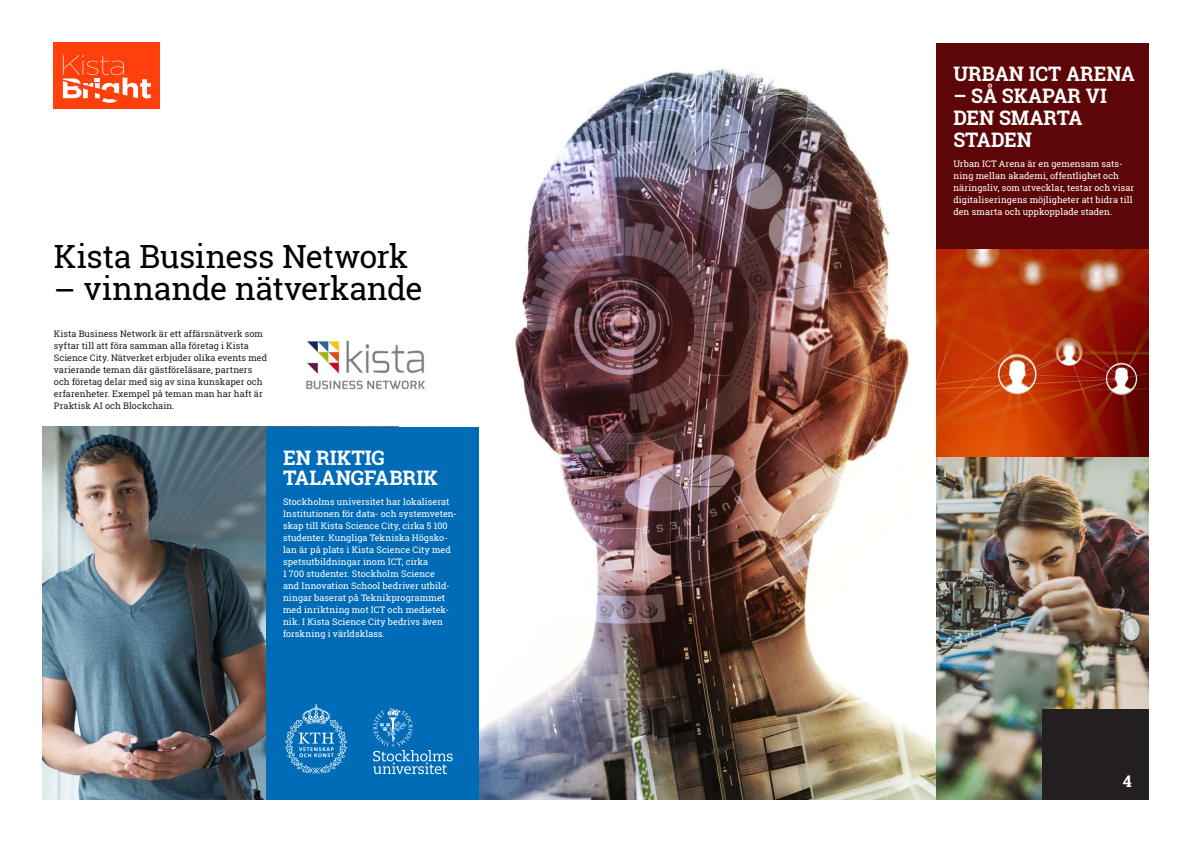
<style>
.page{position:relative;width:1191px;height:842px;background:#fff}
.page>*{position:absolute;margin:0;border:0;box-sizing:border-box;transform-origin:0 0}
.t1{font:32px "Roboto Slab";letter-spacing:-.015em;color:#000}
.t2{font:700 20px/22px "Roboto Slab";color:#fff}
.t3{font:700 16px "Roboto Slab";color:#fff}
.t4{font:9px/12px "Roboto Slab";letter-spacing:.01em;color:#fff}
.t5{font:9px/12px "Roboto Slab";letter-spacing:.01em;color:#231f20}
</style>
<div class="page">
<img style="left:43px;top:427px;width:223px;height:372px">
<img style="left:478px;top:68px;width:458px;height:731px">
<div style="left:936px;top:43px;width:212px;height:207px;background:#5c0607"></div>
<div style="left:54px;top:43px;width:106px;height:66px;background:#ff400d"></div>
<svg style="left:63px;top:55px;width:88px;height:48px"></svg>
<img style="left:936px;top:250px;width:212px;height:549px">
<div style="left:266px;top:427px;width:212px;height:372px;background:#006cb7"></div>
<svg style="left:285px;top:704px;width:62px;height:70px"></svg>
<svg style="left:373px;top:708px;width:79px;height:66px"></svg>
<img style="left:306px;top:340px;width:119px;height:50px">
<div style="left:1042px;top:709px;width:106px;height:90px;background:#231f20"></div>
<p class="t1" style="left:54px;top:235px;width:356px">Kista Business Network</p>
<p class="t1" style="left:54px;top:267px;width:370px">– vinnande nätverkande</p>
<p class="t5" style="left:54px;top:328px;width:215px">Kista Business Network är ett affärsnätverk som syftar till att föra samman alla företag i Kista Science City. Nätverket erbjuder olika events med varierande teman där gästföreläsare, partners och företag delar med sig av sina kunskaper och erfarenheter. Exempel på teman man har haft är Praktisk AI och Blockchain.</p>
<p class="t2" style="left:283px;top:447px;width:156px;line-height:20px">EN RIKTIG<br>TALANGFABRIK</p>
<p class="t4" style="left:283px;top:496px;width:176px">Stockholms universitet har lokaliserat Institutionen för data- och systemveten&shy;skap till Kista Science City, cirka 5 100 studenter. Kungliga Tekniska Högsko&shy;lan är på plats i Kista Science City med spetsutbildningar inom ICT, cirka<br>1 700 studenter. Stockholm Science<br>and Innovation School bedriver utbild&shy;ningar baserat på Teknikprogrammet med inriktning mot ICT och medietek&shy;nik. I Kista Science City bedrivs även forskning i världsklass.</p>
<p class="t2" style="left:953px;top:62px;width:183px">URBAN ICT ARENA</p>
<p class="t2" style="left:953px;top:84px;width:155px">– SÅ SKAPAR VI<br>DEN SMARTA<br>STADEN</p>
<p class="t4" style="left:953px;top:158px;width:182px">Urban ICT Arena är en gemensam sats&shy;ning mellan akademi, offentlighet och näringsliv, som utvecklar, testar och visar digitaliseringens möjligheter att bidra till den smarta och uppkopplade staden.</p>
<h3 class="t3" style="left:1122px;top:770px;width:11px">4</h3>
</div>
